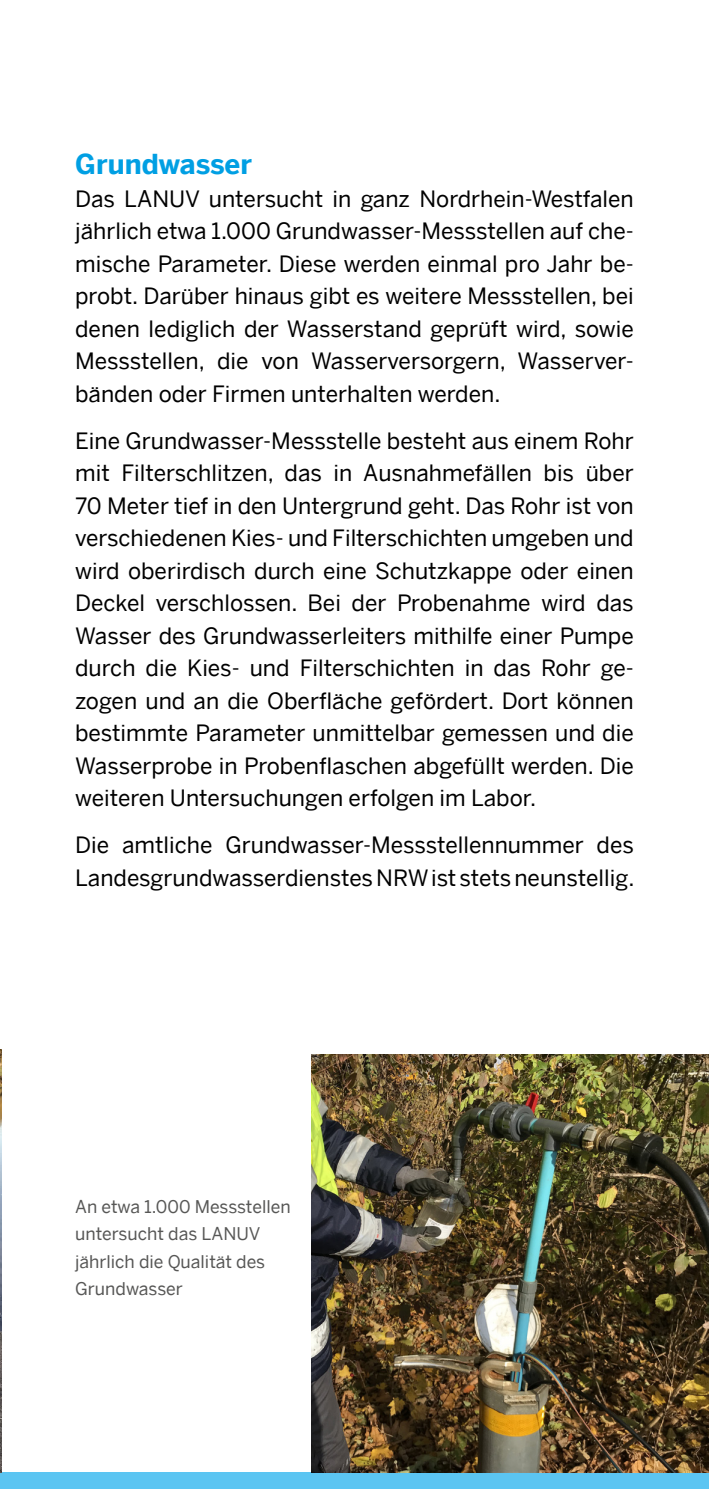
<style>
.page{position:relative;width:709px;height:1489px;background:#fff}
.page>*{position:absolute;margin:0;border:0;box-sizing:border-box;transform-origin:0 0}
.Zwischenüberschrift{font:700 27.5px "Benton Sans";color:#009fe3}
.Fließtext_9pt{font:22.5px/32.5px "Benton Sans";color:#000;text-align:justify}
.Bildunterschrift{font:17.5px/27.5px "Benton Sans";color:#575756}
</style>
<div class="page">
<div style="left:0;top:1472px;width:709px;height:16px;background:#5bc5f2"></div>
<img style="left:0;top:1049px;width:2px;height:422px">
<img style="left:312px;top:1054px;width:397px;height:418px">
<h3 class="Zwischenüberschrift" style="left:75px;top:148px;width:178px">Grundwasser</h3>
<p class="Fließtext_9pt" style="left:75px;top:182px;width:560px">Das LANUV untersucht in ganz Nordrhein-Westfalen jährlich etwa 1.000 Grundwasser-Messstellen auf che&shy;mische Parameter. Diese werden einmal pro Jahr be&shy;probt. Darüber hinaus gibt es weitere Messstellen, bei denen lediglich der Wasserstand geprüft wird, sowie Messstellen, die von Wasserversorgern, Wasserver&shy;bänden oder Firmen unterhalten werden.</p>
<p class="Fließtext_9pt" style="left:75px;top:424px;width:560px">Eine Grundwasser-Messstelle besteht aus einem Rohr mit Filterschlitzen, das in Ausnahmefällen bis über 70 Meter tief in den Untergrund geht. Das Rohr ist von verschiedenen Kies- und Filterschichten umgeben und wird oberirdisch durch eine Schutzkappe oder einen Deckel verschlossen. Bei der Probenahme wird das Wasser des Grundwasserleiters mithilfe einer Pumpe durch die Kies- und Filterschichten in das Rohr ge&shy;zogen und an die Oberfläche gefördert. Dort können bestimmte Parameter unmittelbar gemessen und die Wasserprobe in Probenflaschen abgefüllt werden. Die weiteren Untersuchungen erfolgen im Labor.</p>
<p class="Fließtext_9pt" style="left:75px;top:828px;width:561px">Die amtliche Grundwasser-Messstellennummer des<br>Landesgrundwasserdienstes NRW ist stets neunstellig.</p>
<p class="Bildunterschrift" style="left:75px;top:1192px;width:217px">An etwa 1.000 Messstellen untersucht das LANUV jährlich die Qualität des<br>Grundwasser</p>
</div>
